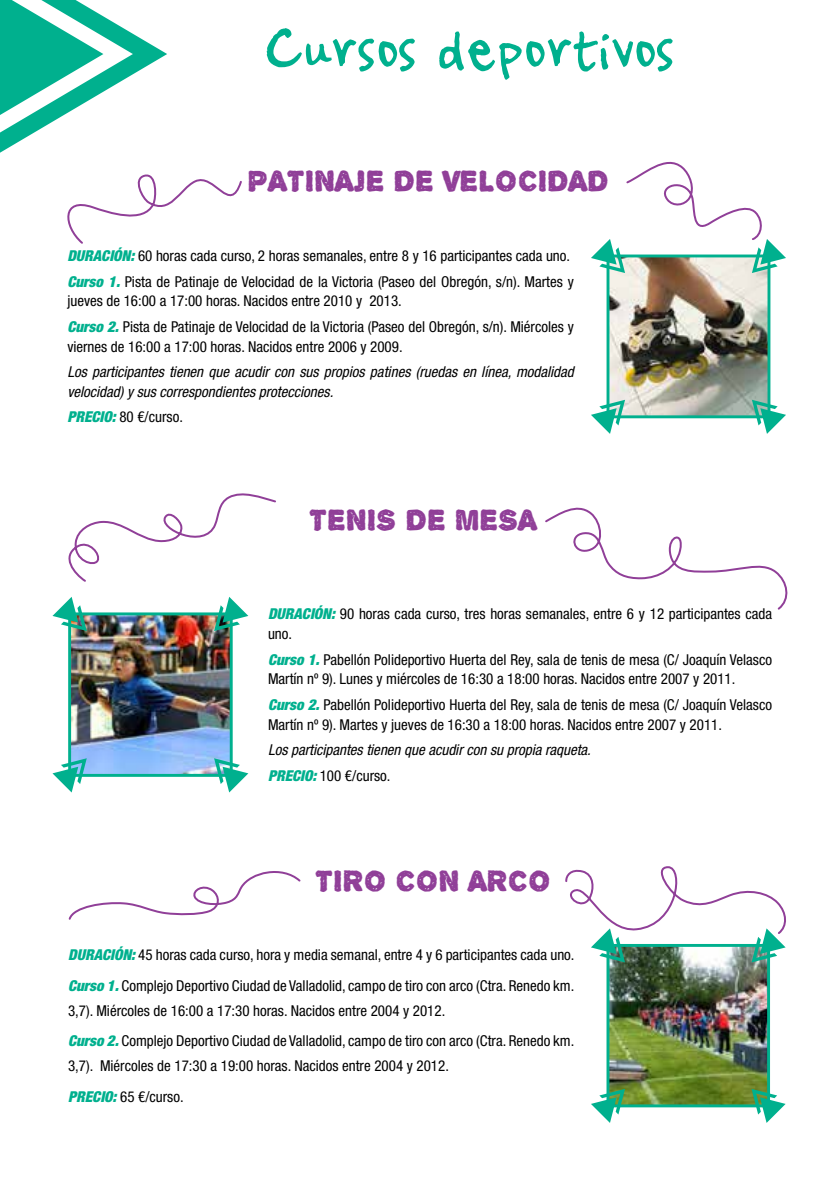
<style>
.page{position:relative;width:840px;height:1191px;background:#fff}
.page>*{position:absolute;margin:0;border:0;box-sizing:border-box;transform-origin:0 0}
.t1{font:64px "Ampersand";color:#00b08e}
.t2{font:32px "Alpha Echo";color:#903f98}
.t3{font:condensed 15px/19.8px "Helvetica Neue LT Std";color:#000}
.t4{font:italic condensed 15px/25.4px "Helvetica Neue LT Std";color:#000}
.s1{font-weight:900;font-style:italic;color:#00b08e}
.s2{font-weight:900;color:#00b08e}
.s3{font-style:normal}
</style>
<div class="page">
<svg style="left:0;top:0;width:167px;height:153px"></svg>
<img style="left:72px;top:616px;width:156px;height:157px">
<div style="left:68px;top:612px;width:164px;height:165px;border:3px solid #00b08e"></div>
<svg style="left:214px;top:597px;width:34px;height:34px"></svg>
<svg style="left:52px;top:597px;width:35px;height:34px"></svg>
<svg style="left:214px;top:758px;width:34px;height:34px"></svg>
<svg style="left:52px;top:758px;width:35px;height:34px"></svg>
<svg style="left:68px;top:493px;width:208px;height:89px"></svg>
<svg style="left:545px;top:507px;width:243px;height:103px"></svg>
<img style="left:610px;top:962px;width:155px;height:141px">
<div style="left:606px;top:944px;width:163px;height:163px;border:3px solid #00b08e"></div>
<svg style="left:751px;top:1088px;width:34px;height:35px"></svg>
<svg style="left:591px;top:1088px;width:33px;height:35px"></svg>
<svg style="left:68px;top:871px;width:233px;height:49px"></svg>
<svg style="left:565px;top:866px;width:221px;height:96px"></svg>
<img style="left:610px;top:273px;width:156px;height:141px">
<div style="left:606px;top:254px;width:164px;height:164px;border:3px solid #00b08e"></div>
<svg style="left:751px;top:400px;width:34px;height:34px"></svg>
<svg style="left:591px;top:400px;width:33px;height:34px"></svg>
<svg style="left:67px;top:174px;width:175px;height:70px"></svg>
<svg style="left:591px;top:161px;width:194px;height:112px"></svg>
<h1 class="t1" style="left:264px;top:16px;width:412px">Cursos deportivos</h1>
<h2 class="t2" style="left:247px;top:163px;width:362px">PATINAJE DE VELOCIDAD</h2>
<p class="t3" style="left:67px;top:243px;width:507px;line-height:25.4px"><span class="s1">DURACIÓN:</span> 60 horas cada curso, 2 horas semanales, entre 8 y 16 participantes cada uno.<br><span class="s1">CURSO 1.</span> Pista de Patinaje de Velocidad de la Victoria (Paseo del Obregón, s/n). Martes y</p>
<p class="t3" style="left:67px;top:288px;width:507px;line-height:25.4px">jueves de 16:00 a 17:00 horas. Nacidos entre 2010 y 2013.<br><span class="s1">CURSO 2.</span> Pista de Patinaje de Velocidad de la Victoria (Paseo del Obregón, s/n). Miércoles y</p>
<p class="t3" style="left:67px;top:336px;width:336px">viernes de 16:00 a 17:00 horas. Nacidos entre 2006 y 2009.</p>
<p class="t4" style="left:67px;top:362px;width:507px;line-height:19.8px">Los participantes tienen que acudir con sus propios patines (ruedas en línea, modalidad velocidad) y sus correspondientes protecciones.</p>
<p class="t3" style="left:67px;top:407px;width:117px"><span class="s1">PRECIO:</span> 80 €/curso.</p>
<h2 class="t2" style="left:308px;top:502px;width:229px">TENIS DE MESA</h2>
<p class="t3" style="left:268px;top:604px;width:505px"><span class="s1">DURACIÓN:</span> 90 horas cada curso, tres horas semanales, entre 6 y 12 participantes cada uno.</p>
<p class="t3" style="left:268px;top:649px;width:505px"><span class="s1">CURSO 1.</span> Pabellón Polideportivo Huerta del Rey, sala de tenis de mesa (C/ Joaquín Velasco<br>Martín nº 9). Lunes y miércoles de 16:30 a 18:00 horas. Nacidos entre 2007 y 2011.</p>
<p class="t3" style="left:268px;top:694px;width:505px"><span class="s1">CURSO 2.</span> Pabellón Polideportivo Huerta del Rey, sala de tenis de mesa (C/ Joaquín Velasco<br>Martín nº 9). Martes y jueves de 16:30 a 18:00 horas. Nacidos entre 2007 y 2011.</p>
<p class="t4" style="left:268px;top:737px;width:324px">Los participantes tienen que acudir con su propia raqueta.<br><span class="s2">PRECIO:</span> <span class="s3">100 €/curso.</span></p>
<h2 class="t2" style="left:314px;top:863px;width:237px">TIRO CON ARCO</h2>
<p class="t3" style="left:68px;top:939px;width:507px;line-height:30.6px"><span class="s1">DURACIÓN:</span> 45 horas cada curso, hora y media semanal, entre 4 y 6 participantes cada uno.<br><span class="s1">CURSO 1.</span> Complejo Deportivo Ciudad de Valladolid, campo de tiro con arco (Ctra. Renedo km.</p>
<p class="t3" style="left:68px;top:995px;width:507px;line-height:30.6px">3,7). Miércoles de 16:00 a 17:30 horas. Nacidos entre 2004 y 2012.<br><span class="s1">CURSO 2.</span> Complejo Deportivo Ciudad de Valladolid, campo de tiro con arco (Ctra. Renedo km.</p>
<p class="t3" style="left:68px;top:1050px;width:382px;line-height:30.6px">3,7). Miércoles de 17:30 a 19:00 horas. Nacidos entre 2004 y 2012.<br><span class="s1">PRECIO:</span> 65 €/curso.</p>
</div>
